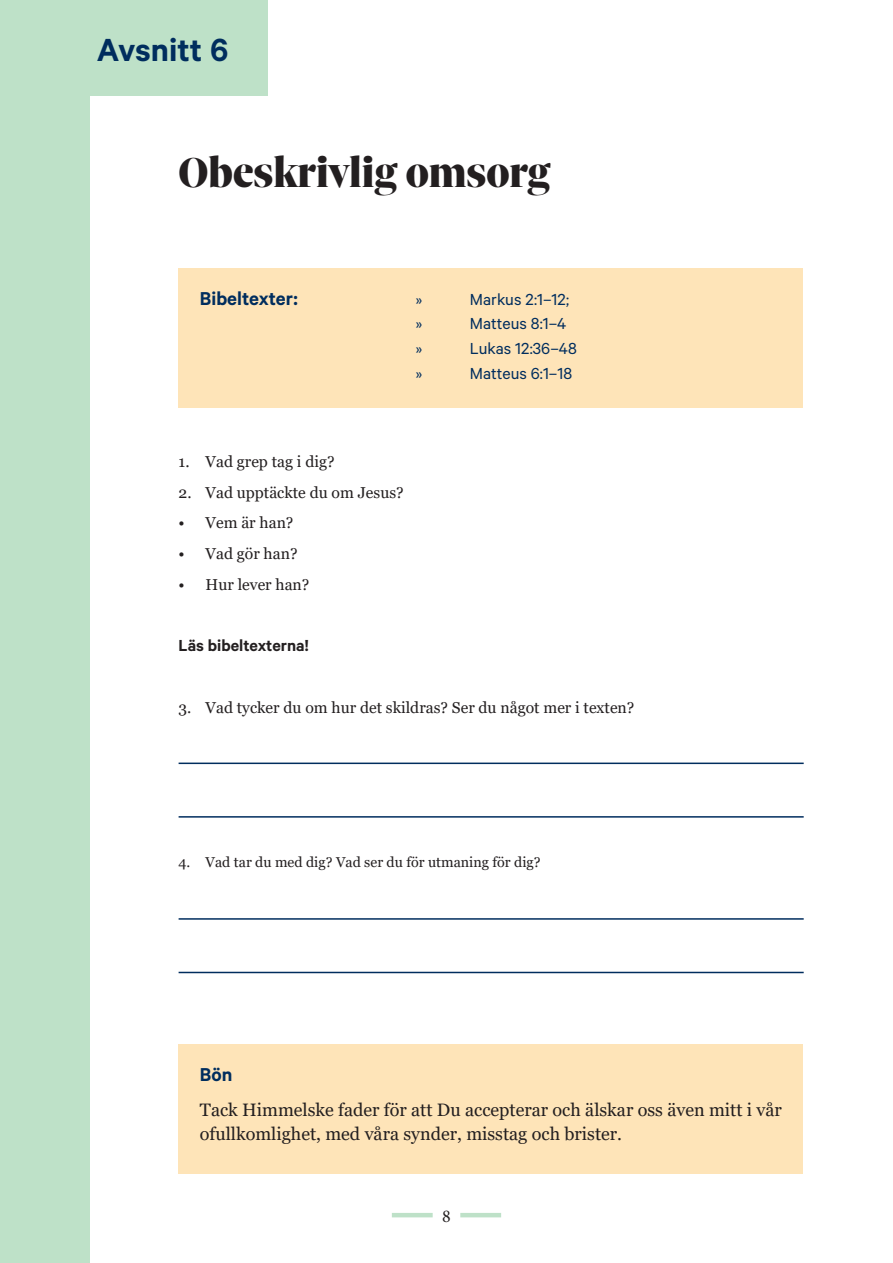
<style>
.page{position:relative;width:893px;height:1263px;background:#fff}
.page>*{position:absolute;margin:0;border:0;box-sizing:border-box;transform-origin:0 0}
.t1{font:900 45px "Sole Serif Big Display";color:#231f20}
.t2{font:600 36px "Calibre";color:#002d5e}
.t3{font:600 21px "Calibre";color:#002d5e}
.t4{font:18px/23.4px "Georgia";color:#231f20}
.t5{font:18px "Calibre";color:#002d5e}
.t6{font:600 18px "Calibre";color:#231f20}
.t7{font:18px "Minion Pro";color:#231f20}
.t8{font:15.75px "Georgia";color:#231f20}
.t9{font:14.25px "Georgia";color:#231f20}
</style>
<div class="page">
<hr style="left:392px;top:1213px;width:41px;height:4px;background:#bee1c8">
<hr style="left:460px;top:1213px;width:41px;height:4px;background:#bee1c8">
<div style="left:0;top:0;width:89px;height:1263px;background:#bee1c8"></div>
<div style="left:88px;top:0;width:180px;height:96px;background:#bee1c8"></div>
<div style="left:179px;top:268px;width:624px;height:140px;background:#fee4b8"></div>
<hr style="left:179px;top:762px;width:625px;height:2px;background:#002d5e">
<hr style="left:179px;top:918px;width:625px;height:2px;background:#002d5e">
<hr style="left:179px;top:816px;width:625px;height:2px;background:#002d5e">
<hr style="left:179px;top:972px;width:625px;height:1px;background:#002d5e">
<div style="left:179px;top:1044px;width:624px;height:130px;background:#fee4b8"></div>
<h2 class="t2" style="left:97px;top:29px;width:133px">Avsnitt 6</h2>
<h1 class="t1" style="left:179px;top:147px;width:374px">Obeskrivlig omsorg</h1>
<h3 class="t3" style="left:200px;top:286px;width:99px">Bibeltexter:</h3>
<p class="t5" style="left:416px;top:289px;width:8px">»</p>
<p class="t5" style="left:470px;top:289px;width:101px">Markus 2:1–12;</p>
<p class="t5" style="left:416px;top:313px;width:8px">»</p>
<p class="t5" style="left:470px;top:313px;width:98px">Matteus 8:1–4</p>
<p class="t5" style="left:416px;top:338px;width:8px">»</p>
<p class="t5" style="left:470px;top:338px;width:109px">Lukas 12:36–48</p>
<p class="t5" style="left:416px;top:363px;width:8px">»</p>
<p class="t5" style="left:470px;top:363px;width:104px">Matteus 6:1–18</p>
<p class="t8" style="left:179px;top:452px;width:157px">1. Vad grep tag i dig?</p>
<p class="t8" style="left:179px;top:483px;width:227px">2. Vad upptäckte du om Jesus?</p>
<p class="t8" style="left:179px;top:513px;width:116px">• Vem är han?</p>
<p class="t8" style="left:179px;top:544px;width:120px">• Vad gör han?</p>
<p class="t8" style="left:179px;top:575px;width:132px">• Hur lever han?</p>
<p class="t6" style="left:179px;top:635px;width:132px">Läs bibeltexterna!</p>
<p class="t8" style="left:179px;top:698px;width:457px">3. Vad tycker du om hur det skildras? Ser du något mer i texten?</p>
<p class="t9" style="left:179px;top:853px;width:363px">4. Vad tar du med dig? Vad ser du för utmaning för dig?</p>
<h3 class="t3" style="left:200px;top:1062px;width:34px">Bön</h3>
<p class="t4" style="left:200px;top:1099px;width:584px">Tack Himmelske fader för att Du accepterar och älskar oss även mitt i vår ofullkomlighet, med våra synder, misstag och brister.</p>
<p class="t7" style="left:442px;top:1204px;width:10px">8</p>
</div>
